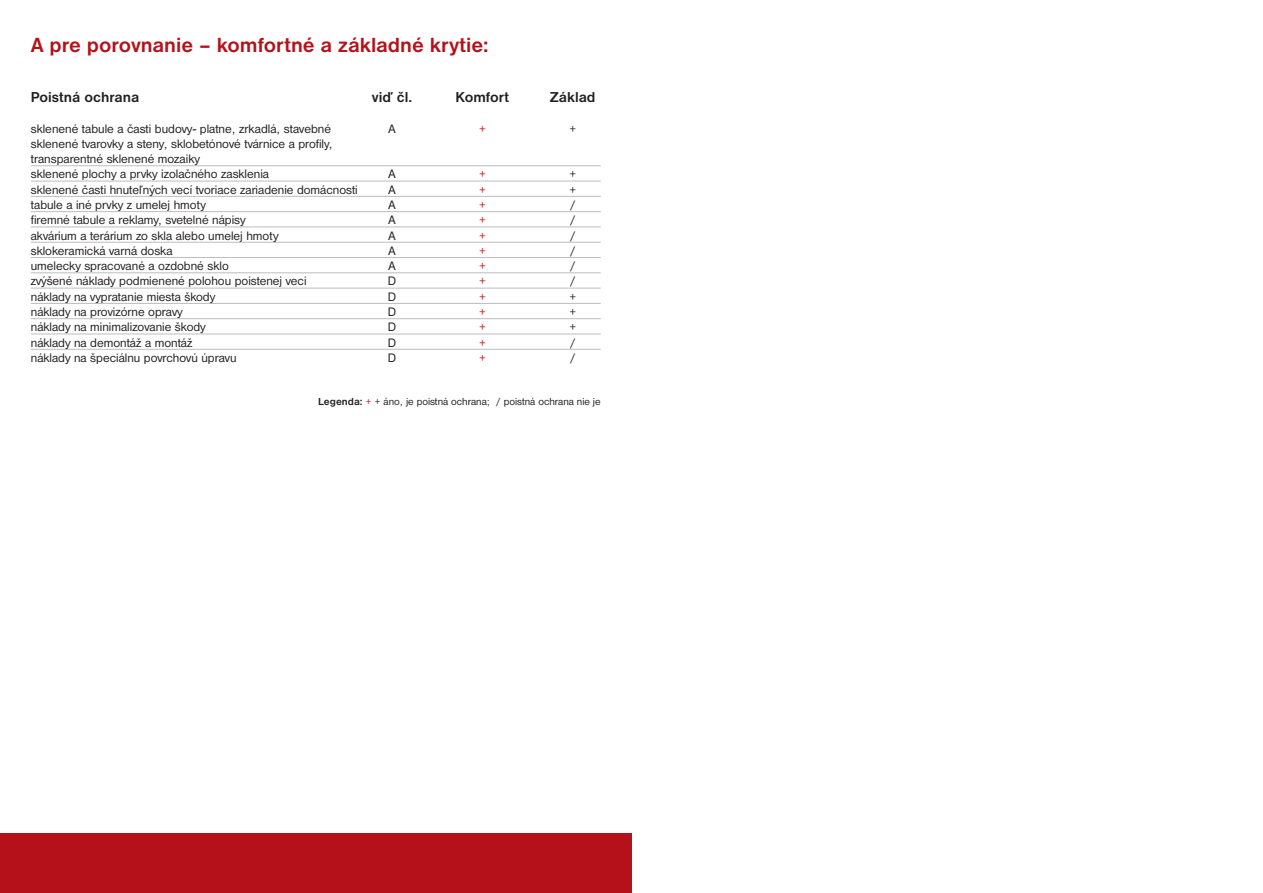
<style>
.page{position:relative;width:1263px;height:893px;background:#fff}
.page>*{position:absolute;margin:0;border:0;box-sizing:border-box;transform-origin:0 0}
.t1{font:700 21.3px "Nimbus San DCE";color:#b5111a}
.t2{font:700 14.85px "Nimbus San DCE";color:#231f20}
.t3{font:12.75px/15.3px "Nimbus San DCE";color:#231f20}
.t4{font:12.75px "Nimbus San DCE";color:#b5111a}
.t5{font:10.65px "Nimbus San DCE";color:#231f20}
.s1{font-weight:700}
.s2{color:#b5111a}
</style>
<div class="page">
<div style="left:0;top:833px;width:631px;height:60px;background:#b5111a"></div>
<hr style="left:31px;top:165px;width:570px;height:1px;background:#bbbdc0">
<hr style="left:31px;top:181px;width:570px;height:1px;background:#bbbdc0">
<hr style="left:31px;top:196px;width:570px;height:1px;background:#bbbdc0">
<hr style="left:31px;top:211px;width:570px;height:1px;background:#bbbdc0">
<hr style="left:31px;top:227px;width:570px;height:1px;background:#bbbdc0">
<hr style="left:31px;top:242px;width:570px;height:1px;background:#bbbdc0">
<hr style="left:31px;top:257px;width:570px;height:1px;background:#bbbdc0">
<hr style="left:31px;top:273px;width:570px;height:1px;background:#bbbdc0">
<hr style="left:31px;top:288px;width:570px;height:1px;background:#bbbdc0">
<hr style="left:31px;top:303px;width:570px;height:1px;background:#bbbdc0">
<hr style="left:31px;top:318px;width:570px;height:1px;background:#bbbdc0">
<hr style="left:31px;top:334px;width:570px;height:1px;background:#bbbdc0">
<hr style="left:31px;top:349px;width:570px;height:1px;background:#bbbdc0">
<h1 class="t1" style="left:31px;top:37px;width:459px">A pre porovnanie – komfortné a základné krytie:</h1>
<p class="t2" style="left:31px;top:91px;width:110px">Poistná ochrana</p>
<p class="t2" style="left:372px;top:91px;width:42px">viď čl.</p>
<p class="t2" style="left:456px;top:91px;width:55px">Komfort</p>
<p class="t2" style="left:550px;top:91px;width:47px">Základ</p>
<p class="t3" style="left:31px;top:122px;width:302px">sklenené tabule a časti budovy- platne, zrkadlá, stavebné</p>
<p class="t3" style="left:388px;top:122px;width:9px">A</p>
<p class="t4" style="left:479px;top:123px;width:9px">+</p>
<p class="t3" style="left:569px;top:122px;width:9px">+</p>
<p class="t3" style="left:31px;top:137px;width:303px">sklenené tvarovky a steny, sklobetónové tvárnice a profily, transparentné sklenené mozaiky<br>sklenené plochy a prvky izolačného zasklenia</p>
<p class="t3" style="left:388px;top:168px;width:9px">A</p>
<p class="t4" style="left:479px;top:169px;width:9px">+</p>
<p class="t3" style="left:569px;top:168px;width:9px">+</p>
<p class="t3" style="left:31px;top:183px;width:329px">sklenené časti hnuteľných vecí tvoriace zariadenie domácnosti</p>
<p class="t3" style="left:388px;top:183px;width:9px">A</p>
<p class="t4" style="left:479px;top:184px;width:9px">+</p>
<p class="t3" style="left:569px;top:183px;width:9px">+</p>
<p class="t3" style="left:31px;top:198px;width:177px">tabule a iné prvky z umelej hmoty</p>
<p class="t3" style="left:389px;top:198px;width:9px">A</p>
<p class="t4" style="left:479px;top:200px;width:9px">+</p>
<p class="t3" style="left:570px;top:198px;width:8px">/</p>
<p class="t3" style="left:31px;top:213px;width:216px">firemné tabule a reklamy, svetelné nápisy</p>
<p class="t3" style="left:388px;top:213px;width:9px">A</p>
<p class="t4" style="left:479px;top:215px;width:9px">+</p>
<p class="t3" style="left:570px;top:213px;width:8px">/</p>
<p class="t3" style="left:31px;top:229px;width:249px">akvárium a terárium zo skla alebo umelej hmoty</p>
<p class="t3" style="left:389px;top:229px;width:9px">A</p>
<p class="t4" style="left:479px;top:230px;width:9px">+</p>
<p class="t3" style="left:570px;top:229px;width:8px">/</p>
<p class="t3" style="left:31px;top:244px;width:143px">sklokeramická varná doska</p>
<p class="t3" style="left:389px;top:244px;width:9px">A</p>
<p class="t4" style="left:479px;top:246px;width:9px">+</p>
<p class="t3" style="left:570px;top:244px;width:8px">/</p>
<p class="t3" style="left:31px;top:259px;width:200px">umelecky spracované a ozdobné sklo</p>
<p class="t3" style="left:389px;top:259px;width:9px">A</p>
<p class="t4" style="left:479px;top:261px;width:9px">+</p>
<p class="t3" style="left:570px;top:259px;width:8px">/</p>
<p class="t3" style="left:31px;top:275px;width:277px">zvýšené náklady podmienené polohou poistenej veci</p>
<p class="t3" style="left:388px;top:275px;width:10px">D</p>
<p class="t4" style="left:479px;top:276px;width:9px">+</p>
<p class="t3" style="left:570px;top:275px;width:8px">/</p>
<p class="t3" style="left:31px;top:290px;width:186px">náklady na vypratanie miesta škody</p>
<p class="t3" style="left:388px;top:290px;width:10px">D</p>
<p class="t4" style="left:479px;top:291px;width:9px">+</p>
<p class="t3" style="left:569px;top:290px;width:9px">+</p>
<p class="t3" style="left:31px;top:305px;width:153px">náklady na provizórne opravy</p>
<p class="t3" style="left:388px;top:305px;width:10px">D</p>
<p class="t4" style="left:479px;top:307px;width:9px">+</p>
<p class="t3" style="left:569px;top:305px;width:9px">+</p>
<p class="t3" style="left:31px;top:320px;width:176px">náklady na minimalizovanie škody</p>
<p class="t3" style="left:388px;top:320px;width:10px">D</p>
<p class="t4" style="left:479px;top:322px;width:9px">+</p>
<p class="t3" style="left:569px;top:320px;width:9px">+</p>
<p class="t3" style="left:31px;top:336px;width:163px">náklady na demontáž a montáž</p>
<p class="t3" style="left:388px;top:336px;width:10px">D</p>
<p class="t4" style="left:479px;top:337px;width:9px">+</p>
<p class="t3" style="left:570px;top:336px;width:8px">/</p>
<p class="t3" style="left:31px;top:351px;width:207px">náklady na špeciálnu povrchovú úpravu</p>
<p class="t3" style="left:388px;top:351px;width:10px">D</p>
<p class="t4" style="left:479px;top:353px;width:9px">+</p>
<p class="t3" style="left:570px;top:351px;width:8px">/</p>
<p class="t5" style="left:318px;top:397px;width:284px"><span class="s1">Legenda:</span> <span class="s2">+</span> + áno, je poistná ochrana; / poistná ochrana nie je</p>
</div>
